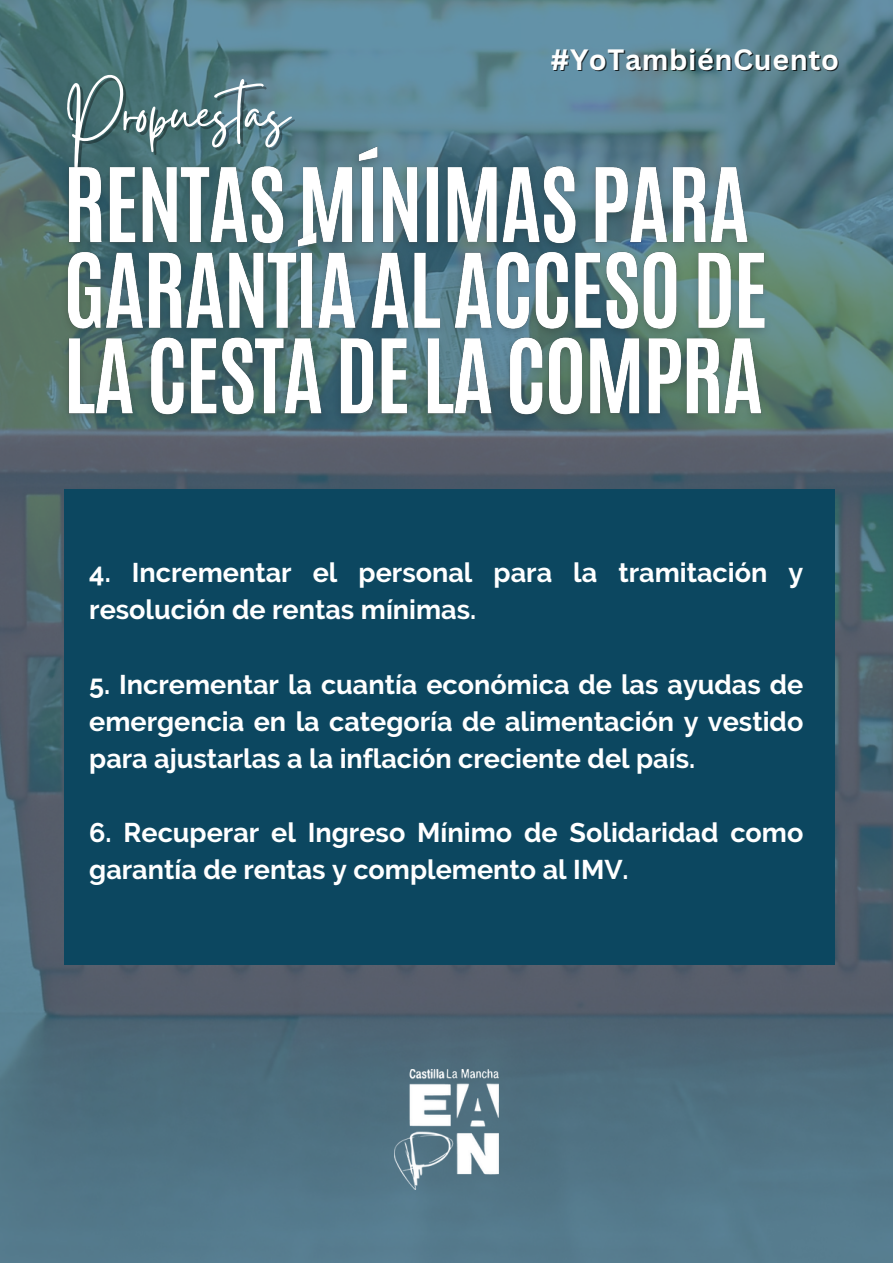
<style>
.page{position:relative;width:893px;height:1264px;background:#fff}
.page>*{position:absolute;margin:0;border:0;box-sizing:border-box;transform-origin:0 0}
.t1{font:76.65px "Gistesy";color:#fff}
.t2{font:700 28.65px "Canva Sans";letter-spacing:.02em;color:#fff}
.t3{font:700 27px/37px "Raleway";color:#fff}
</style>
<div class="page">
<img style="left:0;top:0;width:892px;height:1262px">
<div style="left:64px;top:489px;width:770px;height:476px;background:#0c4760"></div>
<img style="left:56px;top:135px;width:721px;height:305px">
<img style="left:394px;top:1069px;width:104px;height:120px">
<p class="t1" style="left:64px;top:59px;width:227px">Propuestas</p>
<p class="t2" style="left:550px;top:40px;width:290px">#YoTambiénCuento</p>
<p class="t3" style="left:89px;top:554px;width:715px">4. Incrementar el personal para la tramitación y resolución de rentas mínimas.</p>
<p class="t3" style="left:89px;top:665px;width:715px;text-align:justify">5. Incrementar la cuantía económica de las ayudas de emergencia en la categoría de alimentación y vestido para ajustarlas a la inflación creciente del país.</p>
<p class="t3" style="left:89px;top:814px;width:715px">6. Recuperar el Ingreso Mínimo de Solidaridad como garantía de rentas y complemento al IMV.</p>
</div>
